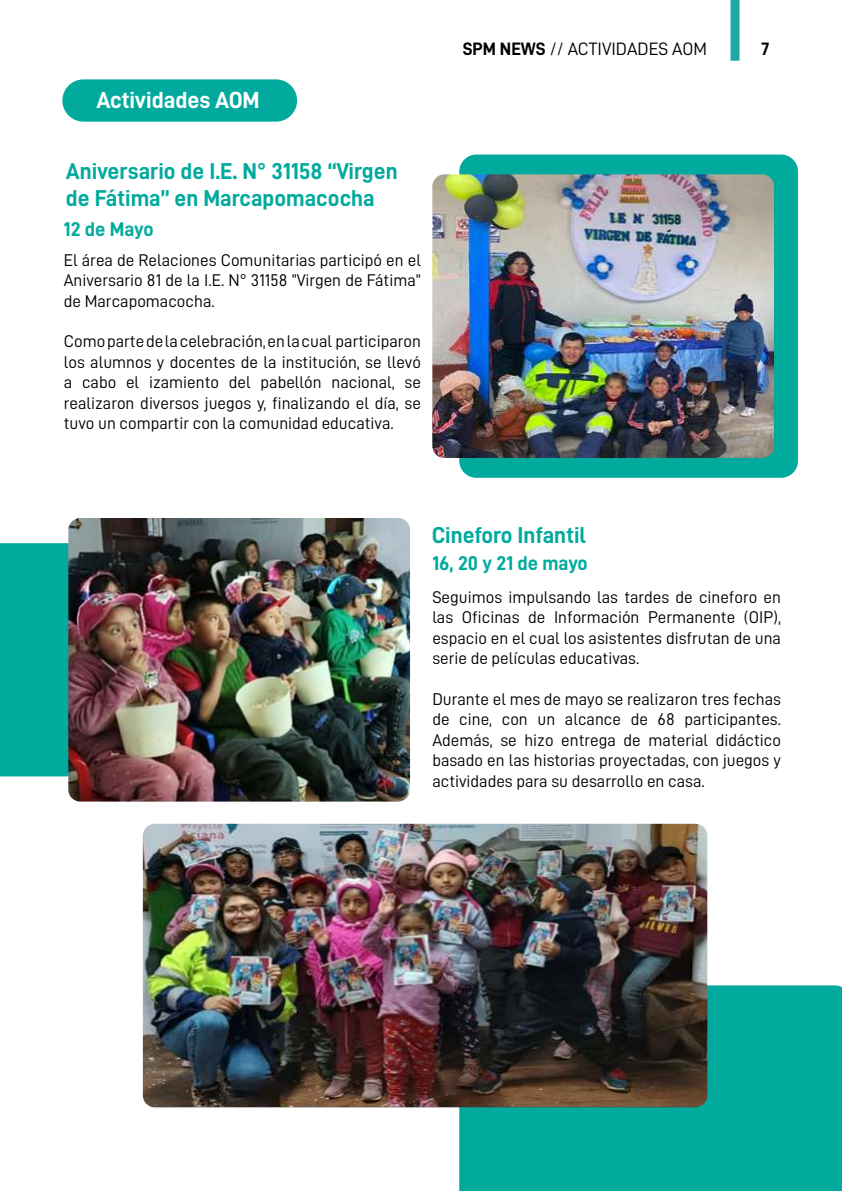
<style>
.page{position:relative;width:842px;height:1191px;background:#fff}
.page>*{position:absolute;margin:0;border:0;box-sizing:border-box;transform-origin:0 0}
.t1{font:23.4px "D DIN Bold";letter-spacing:-.005em;color:#fff}
.t2{font:23px/27.6px "D DIN Bold";color:#02aa9e}
.t3{font:20px "D DIN Bold";color:#02aa9e}
.t4{font:18px "D DIN";color:#000}
.t5{font:18px "D DIN Bold";color:#000}
.t6{font:17px/20.4px "D DIN";color:#000;text-align:justify}
.s1{font-family:"D DIN Bold"}
</style>
<div class="page">
<div style="left:730px;top:0;width:9px;height:61px;background:#20a8a7"></div>
<div style="left:459px;top:154px;width:339px;height:324px;background:#02aa9e;border-radius:17px"></div>
<div style="left:0;top:543px;width:68px;height:233px;background:#02aa9e"></div>
<div style="left:459px;top:985px;width:383px;height:206px;background:#02aa9e"></div>
<img style="left:432px;top:174px;width:342px;height:284px">
<img style="left:68px;top:518px;width:342px;height:283px">
<img style="left:143px;top:823px;width:564px;height:284px">
<div style="left:62px;top:79px;width:235px;height:43px;background:#02aa9e;border-radius:21px"></div>
<h1 class="t1" style="left:96px;top:87px;width:165px">Actividades AOM</h1>
<h2 class="t2" style="left:66px;top:156px;width:333px">Aniversario de I.E. N° 31158 “Virgen de Fátima” en Marcapomacocha</h2>
<p class="t3" style="left:64px;top:218px;width:91px">12 de Mayo</p>
<p class="t6" style="left:64px;top:249px;width:359px">El área de Relaciones Comunitarias participó en el Aniversario 81 de la I.E. N° 31158 “Virgen de Fátima” de Marcapomacocha.</p>
<p class="t6" style="left:64px;top:331px;width:359px">Como parte de la celebración, en la cual participaron los alumnos y docentes de la institución, se llevó a cabo el izamiento del pabellón nacional, se realizaron diversos juegos y, finalizando el día, se tuvo un compartir con la comunidad educativa.</p>
<p class="t4" style="left:463px;top:39px;width:246px"><span class="s1">SPM NEWS</span> // ACTIVIDADES AOM</p>
<p class="t5" style="left:761px;top:39px;width:10px">7</p>
<h2 class="t2" style="left:432px;top:520px;width:156px">Cineforo Infantil</h2>
<p class="t3" style="left:432px;top:552px;width:157px">16, 20 y 21 de mayo</p>
<p class="t6" style="left:432px;top:586px;width:350px">Seguimos impulsando las tardes de cineforo en las Oficinas de Información Permanente (OIP), espacio en el cual los asistentes disfrutan de una serie de películas educativas.</p>
<p class="t6" style="left:432px;top:688px;width:350px">Durante el mes de mayo se realizaron tres fechas de cine, con un alcance de 68 participantes.<br>Además, se hizo entrega de material didáctico basado en las historias proyectadas, con juegos y actividades para su desarrollo en casa.</p>
</div>
